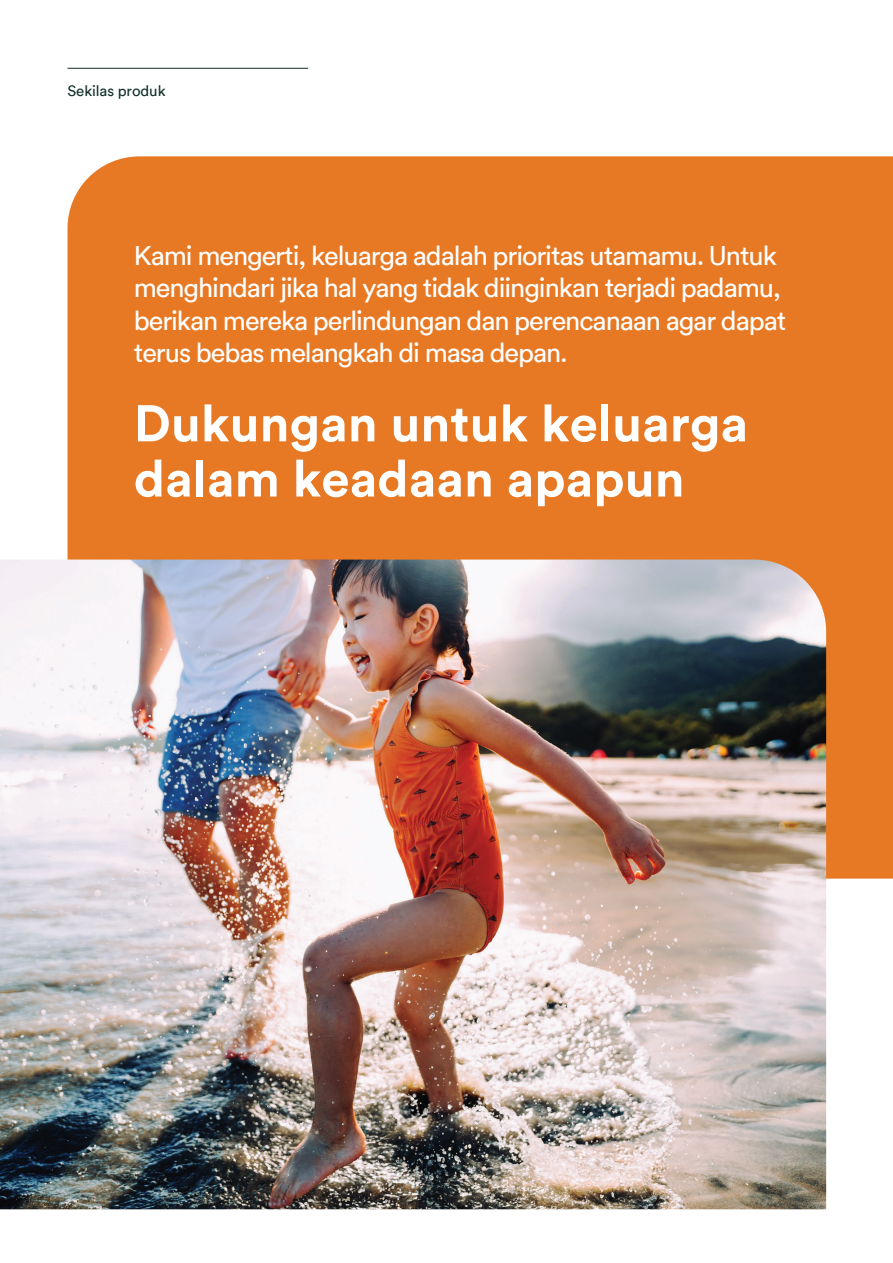
<style>
.page{position:relative;width:893px;height:1263px;background:#fff}
.page>*{position:absolute;margin:0;border:0;box-sizing:border-box;transform-origin:0 0}
.t1{font:700 51px/55.2px "FWD Circular TT";letter-spacing:.005em;color:#fff}
.t2{font:27px/32.4px "FWD Circular TT";letter-spacing:-.04em;color:#fff}
.t3{font:15px "FWD Circular TT";letter-spacing:-.005em;color:#102f28}
</style>
<div class="page">
<div style="left:68px;top:156px;width:825px;height:723px;background:#e77924"></div>
<img style="left:0;top:559px;width:826px;height:650px">
<hr style="left:68px;top:68px;width:240px;height:1px;background:#102f28">
<p class="t3" style="left:67px;top:80px;width:100px">Sekilas produk</p>
<p class="t2" style="left:134px;top:238px;width:654px">Kami mengerti, keluarga adalah prioritas utamamu. Untuk menghindari jika hal yang tidak diinginkan terjadi padamu, berikan mereka perlindungan dan perencanaan agar dapat terus bebas melangkah di masa depan.</p>
<h1 class="t1" style="left:134px;top:394px;width:616px">Dukungan untuk keluarga dalam keadaan apapun</h1>
</div>
